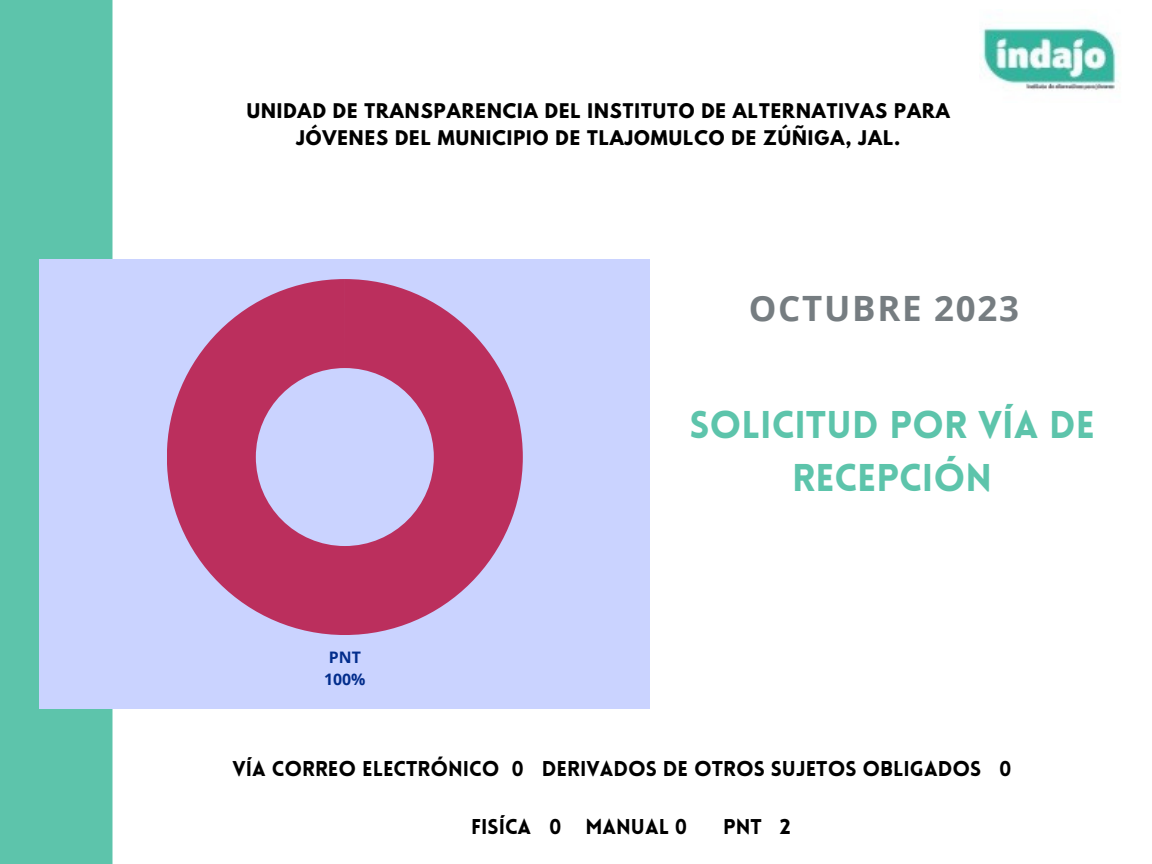
<style>
.page{position:relative;width:1152px;height:864px;background:#fff}
.page>*{position:absolute;margin:0;border:0;box-sizing:border-box;transform-origin:0 0}
.t1{font:900 37.8px/52.3px "Lovelo";color:#5dc4ab;text-align:center}
.t2{font:700 34.8px "Open Sans";letter-spacing:.05em;color:#767d81}
.t3{font:900 21px "Lovelo";color:#000}
.t4{font:700 17.85px/27px "League Spartan";letter-spacing:.055em;color:#000;text-align:center}
.t5{font:700 15.9px "Open Sans";color:#022d8c}
</style>
<div class="page">
<div style="left:0;top:0;width:112px;height:864px;background:#5dc4ab"></div>
<div style="left:39px;top:259px;width:611px;height:450px;background:#cad3ff"></div>
<svg style="left:167px;top:279px;width:356px;height:356px;fill:#bb2f5d"></svg>
<img style="left:981px;top:26px;width:139px;height:64px">
<p class="t4" style="left:247px;top:100px;width:705px">UNIDAD DE TRANSPARENCIA DEL INSTITUTO DE ALTERNATIVAS PARA<br>JÓVENES DEL MUNICIPIO DE TLAJOMULCO DE ZÚÑIGA, JAL.</p>
<p class="t2" style="left:749px;top:284px;width:272px">OCTUBRE 2023</p>
<p class="t5" style="left:329px;top:646px;width:34px">PNT</p>
<p class="t5" style="left:324px;top:668px;width:43px">100%</p>
<p class="t1" style="left:690px;top:403px;width:407px">SOLICITUD POR VÍA DE<br>RECEPCIÓN</p>
<p class="t3" style="left:233px;top:761px;width:780px">VÍA CORREO ELECTRÓNICO 0 DERIVADOS DE OTROS SUJETOS OBLIGADOS 0</p>
<p class="t3" style="left:471px;top:818px;width:218px">FISÍCA 0 MANUAL 0</p>
<p class="t3" style="left:723px;top:818px;width:69px">PNT 2</p>
</div>
